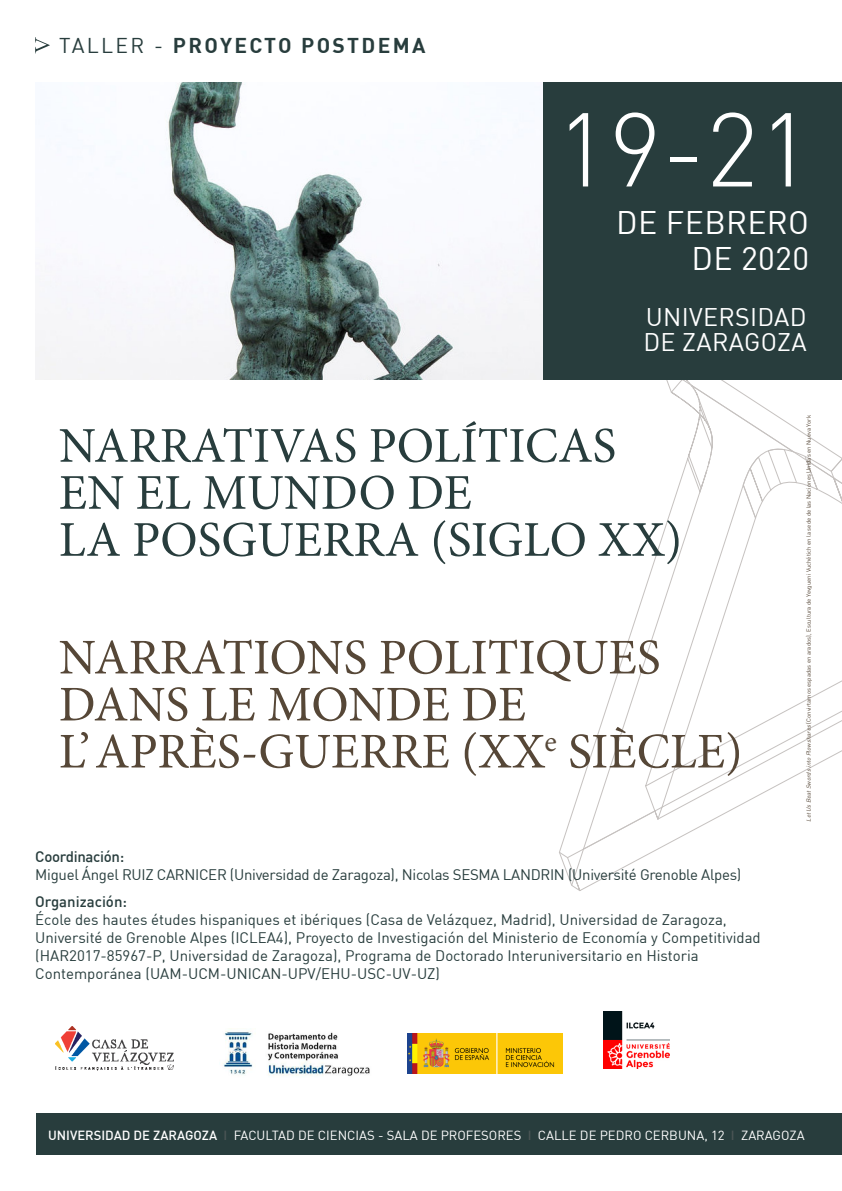
<style>
.page{position:relative;width:842px;height:1191px;background:#fff}
.page>*{position:absolute;margin:0;border:0;box-sizing:border-box;transform-origin:0 0}
.Fecha{font:300 103px "DIN";color:#fff}
.t1{font:50px/47px "Minion Pro";color:#564737}
.t2{font:50px/47px "Minion Pro";color:#283d3d}
.Fecha-2{font:32px/36px "DIN";letter-spacing:.01em;color:#fff;text-align:right}
.Fecha-3{font:25px/25px "DIN";letter-spacing:.01em;color:#fff}
.Encabezamiento{font:700 21px "DIN";letter-spacing:.11em;color:#283d3d}
.t3{font:15px/18px "DIN";color:#283d3d}
.t4{font:15px/18px "DIN";letter-spacing:-.02em;color:#283d3d}
.Fecha-4{font:13px "DIN";color:#fff}
.Pie_de_foto{font:6px "DIN";color:#564737}
.s1{font-weight:400}
.s2{font-weight:500}
.s3{font-style:italic}
.s4{font-weight:500;color:#4b5555}
</style>
<div class="page">
<svg style="left:572px;top:680px;width:270px;height:211px"></svg>
<svg style="left:561px;top:858px;width:207px;height:28px"></svg>
<svg style="left:559px;top:549px;width:230px;height:309px"></svg>
<svg style="left:658px;top:380px;width:184px;height:182px"></svg>
<img style="left:35px;top:82px;width:509px;height:298px">
<div style="left:544px;top:82px;width:298px;height:298px;background:#283d3d"></div>
<svg style="left:35px;top:37px;width:15px;height:16px"></svg>
<div style="left:36px;top:1113px;width:806px;height:42px;background:#283d3d"></div>
<img style="left:223px;top:1031px;width:147px;height:45px">
<img style="left:603px;top:1011px;width:66px;height:57px">
<img style="left:408px;top:1034px;width:154px;height:39px">
<img style="left:55px;top:1026px;width:119px;height:44px">
<p class="Encabezamiento" style="left:59px;top:31px;width:368px"><span class="s1">TALLER -</span> PROYECTO POSTDEMA</p>
<p class="Fecha" style="left:556px;top:86px;width:257px">19-21</p>
<p class="Fecha-2" style="left:616px;top:204px;width:194px">DE FEBRERO<br>DE 2020</p>
<p class="Fecha-3" style="left:643px;top:304px;width:165px">UNIVERSIDAD<br>DE ZARAGOZA</p>
<p class="t2" style="left:59px;top:422px;width:625px">NARRATIVAS POLÍTICAS<br>EN EL MUNDO DE<br>LA POSGUERRA (SIGLO XX)</p>
<p class="t1" style="left:59px;top:634px;width:685px">NARRATIONS POLITIQUES<br>DANS LE MONDE DE<br>L’ APRÈS-GUERRE (XX<sup>e</sup> SIÈCLE)</p>
<p class="t4" style="left:35px;top:847px;width:707px"><span class="s2">Coordinación:<br></span>Miguel Ángel RUIZ CARNICER (Universidad de Zaragoza), Nicolas SESMA LANDRIN (Université Grenoble Alpes)</p>
<p class="t3" style="left:35px;top:892px;width:727px"><span class="s2">Organización:<br></span>École des hautes études hispaniques et ibériques (Casa de Velázquez, Madrid), Universidad de Zaragoza, Université de Grenoble Alpes (ICLEA4), Proyecto de Investigación del Ministerio de Economía y Competitividad (HAR2017-85967-P, Universidad de Zaragoza), Programa de Doctorado Interuniversitario en Historia Contemporánea (UAM-UCM-UNICAN-UPV/EHU-USC-UV-UZ)</p>
<p class="Pie_de_foto" style="left:805px;top:821px;width:408px;rotate:-90deg"><span class="s3">Let Us Beat Swords into Plowshares</span> (Convirtamos espadas en arados), Escultura de Yevgueni Vuchétich en la sede de las Naciones Unidas en Nueva York</p>
<p class="Fecha-4" style="left:48px;top:1126px;width:758px"><span class="s2">UNIVERSIDAD DE ZARAGOZA</span> <span class="s4">I</span> FACULTAD DE CIENCIAS - SALA DE PROFESORES <span class="s4">I</span> CALLE DE PEDRO CERBUNA, 12 <span class="s4">I</span> ZARAGOZA</p>
</div>
